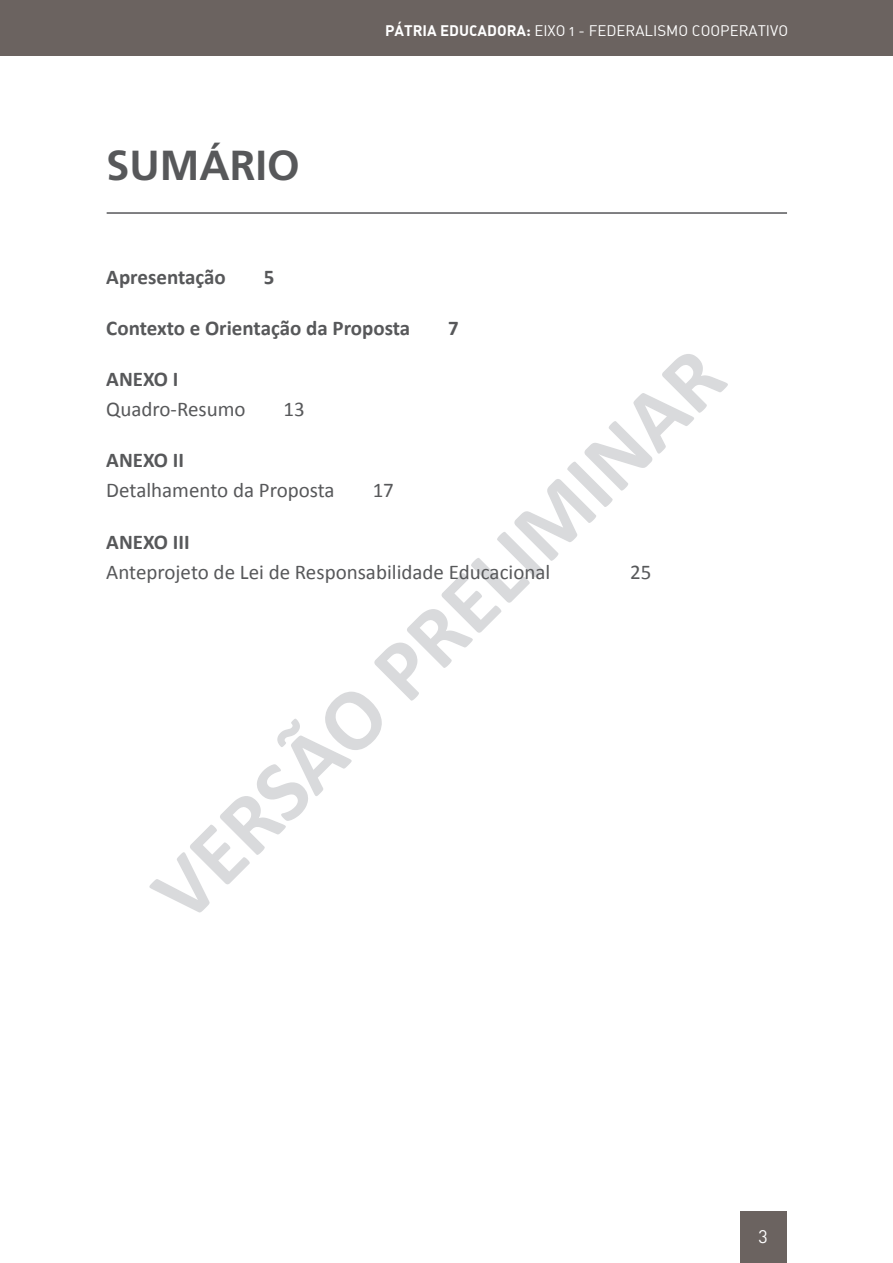
<style>
.page{position:relative;width:893px;height:1263px;background:#fff}
.page>*{position:absolute;margin:0;border:0;box-sizing:border-box;transform-origin:0 0}
.t1{font:700 87px "Calibri";color:#d9dadc}
.PARTE_1_E_2{font:700 42px "Frutiger";color:#57585a}
.paragrafo{font:21px/30px "Calibri";color:#57585a}
.paragrafo-2{font:700 21px "Calibri";color:#57585a}
.t2{font:18px "DIN Alternate";color:#fff}
.t3{font:15px "DIN Alternate";color:#fff}
.s1{font-weight:700}
</style>
<div class="page">
<div style="left:0;top:0;width:893px;height:56px;background:#6b6360"></div>
<div style="left:740px;top:1212px;width:47px;height:51px;background:#6b6360"></div>
<hr style="left:107px;top:212px;width:680px;height:2px;background:#57585a">
<p class="PARTE_1_E_2" style="left:106px;top:141px;width:195px">SUMÁRIO</p>
<p class="t3" style="left:385px;top:21px;width:404px"><span class="s1">PÁTRIA EDUCADORA:</span> EIXO 1 - FEDERALISMO COOPERATIVO</p>
<p class="paragrafo-2" style="left:106px;top:263px;width:121px">Apresentação</p>
<p class="paragrafo-2" style="left:264px;top:263px;width:12px">5</p>
<p class="paragrafo-2" style="left:106px;top:314px;width:305px">Contexto e Orientação da Proposta</p>
<p class="paragrafo-2" style="left:448px;top:314px;width:12px">7</p>
<p class="paragrafo" style="left:106px;top:364px;width:141px"><span class="s1">ANEXO I<br></span>Quadro-Resumo</p>
<h1 class="t1" style="left:127px;top:866px;width:770px;rotate:-45deg">VERSÃO PRELIMINAR</h1>
<p class="paragrafo" style="left:284px;top:394px;width:23px">13</p>
<p class="paragrafo" style="left:106px;top:445px;width:230px"><span class="s1">ANEXO II<br></span>Detalhamento da Proposta</p>
<p class="paragrafo" style="left:373px;top:475px;width:23px">17</p>
<p class="paragrafo" style="left:106px;top:527px;width:445px"><span class="s1">ANEXO III<br></span>Anteprojeto de Lei de Responsabilidade Educacional</p>
<p class="paragrafo" style="left:630px;top:557px;width:23px">25</p>
<p class="t2" style="left:759px;top:1223px;width:11px">3</p>
</div>
